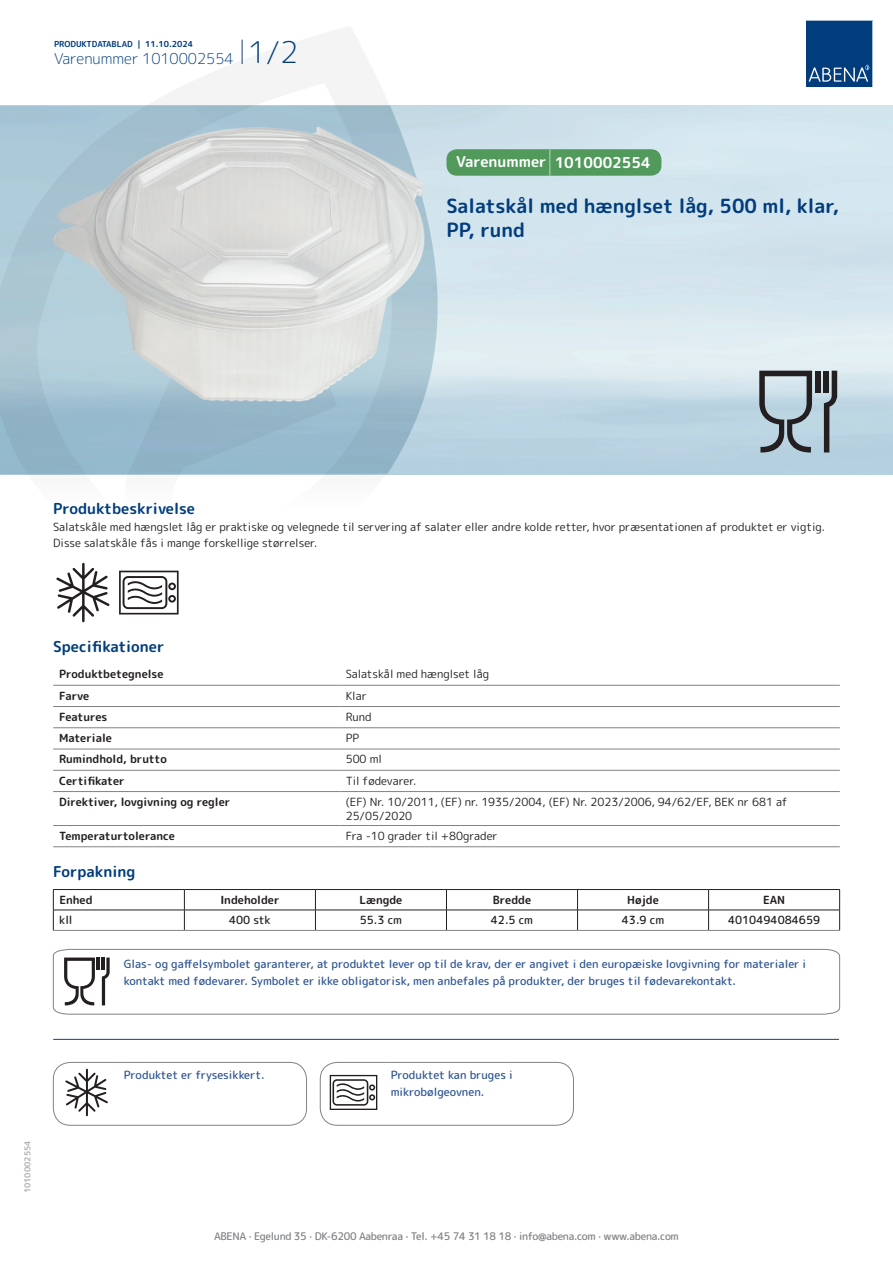
<style>
.page{position:relative;width:893px;height:1263px;background:#fff}
.page>*{position:absolute;margin:0;border:0;box-sizing:border-box;transform-origin:0 0}
.t1{font:700 19.5px/24px "Rounded Mplus 1 c";color:#013d7d}
.t2{font:700 15px "Rounded Mplus 1 c";color:#013d7d}
.t3{font:300 15px "Rounded Mplus 1 c";color:#013d7d}
.t4{font:700 15px "Rounded Mplus 1 c";color:#fff}
.t5{font:11.25px/16.5px "Rounded Mplus 1 c";color:#231f20}
.t6{font:500 11.25px/16.5px "Rounded Mplus 1 c";color:#305691}
.t7{font:700 11.25px "Rounded Mplus 1 c";color:#231f20}
.t8{font:500 11.25px "Rounded Mplus 1 c";color:#231f20}
.t9{font:500 10.5px "Rounded Mplus 1 c";letter-spacing:-.03em;color:#808285}
.t10{font:700 8.25px "Rounded Mplus 1 c";color:#013d7d}
.t11{font:700 8.25px "Rounded Mplus 1 c";color:#b2b3b7}
.s1{font-size:30px}
.s2{font-size:25.5px}
</style>
<div class="page">
<img style="left:439px;top:106px;width:454px;height:368px">
<svg style="left:0;top:26px;width:439px;height:545px"></svg>
<svg style="left:0;top:106px;width:438px;height:368px;background:#a0bfd0"></svg>
<svg style="left:242px;top:40px;width:1px;height:24px"></svg>
<svg style="left:806px;top:20px;width:67px;height:67px;background:#144b86"></svg>
<img style="left:54px;top:127px;width:370px;height:275px">
<svg style="left:56px;top:563px;width:54px;height:59px"></svg>
<svg style="left:119px;top:571px;width:60px;height:43px"></svg>
<hr style="left:53px;top:685px;width:287px;height:1px;background:#808285">
<hr style="left:340px;top:685px;width:500px;height:1px;background:#808285">
<hr style="left:53px;top:706px;width:287px;height:1px;background:#808285">
<hr style="left:340px;top:706px;width:500px;height:1px;background:#808285">
<hr style="left:53px;top:727px;width:287px;height:1px;background:#808285">
<hr style="left:340px;top:727px;width:500px;height:1px;background:#808285">
<hr style="left:53px;top:749px;width:287px;height:1px;background:#808285">
<hr style="left:340px;top:749px;width:500px;height:1px;background:#808285">
<hr style="left:53px;top:770px;width:287px;height:1px;background:#808285">
<hr style="left:340px;top:770px;width:500px;height:1px;background:#808285">
<hr style="left:53px;top:791px;width:287px;height:1px;background:#808285">
<hr style="left:340px;top:791px;width:500px;height:1px;background:#808285">
<hr style="left:53px;top:825px;width:287px;height:1px;background:#808285">
<hr style="left:340px;top:825px;width:500px;height:1px;background:#808285">
<hr style="left:53px;top:846px;width:287px;height:1px;background:#808285">
<hr style="left:340px;top:846px;width:500px;height:1px;background:#808285">
<hr style="left:53px;top:889px;width:131px;height:1px;background:#231f20">
<hr style="left:184px;top:889px;width:131px;height:1px;background:#231f20">
<hr style="left:315px;top:889px;width:131px;height:1px;background:#231f20">
<hr style="left:446px;top:889px;width:131px;height:1px;background:#231f20">
<hr style="left:577px;top:889px;width:132px;height:1px;background:#231f20">
<hr style="left:709px;top:889px;width:131px;height:1px;background:#231f20">
<hr style="left:53px;top:910px;width:131px;height:1px;background:#231f20">
<svg style="left:53px;top:890px;width:1px;height:40px"></svg>
<hr style="left:184px;top:910px;width:131px;height:1px;background:#231f20">
<svg style="left:184px;top:890px;width:1px;height:40px"></svg>
<hr style="left:315px;top:910px;width:131px;height:1px;background:#231f20">
<svg style="left:315px;top:890px;width:1px;height:40px"></svg>
<hr style="left:446px;top:910px;width:131px;height:1px;background:#231f20">
<svg style="left:446px;top:890px;width:1px;height:40px"></svg>
<hr style="left:577px;top:910px;width:132px;height:1px;background:#231f20">
<svg style="left:577px;top:890px;width:1px;height:40px"></svg>
<hr style="left:709px;top:910px;width:131px;height:1px;background:#231f20">
<svg style="left:708px;top:890px;width:1px;height:40px"></svg>
<svg style="left:839px;top:890px;width:1px;height:40px"></svg>
<hr style="left:53px;top:930px;width:131px;height:1px;background:#808285">
<hr style="left:184px;top:930px;width:131px;height:1px;background:#808285">
<hr style="left:315px;top:930px;width:131px;height:1px;background:#808285">
<hr style="left:446px;top:930px;width:131px;height:1px;background:#808285">
<hr style="left:577px;top:930px;width:132px;height:1px;background:#808285">
<hr style="left:709px;top:930px;width:131px;height:1px;background:#808285">
<svg style="left:53px;top:949px;width:787px;height:65px"></svg>
<hr style="left:54px;top:1039px;width:785px;height:1px;background:#153f74">
<svg style="left:65px;top:1069px;width:43px;height:47px"></svg>
<div style="left:53px;top:1062px;width:254px;height:63px;border:1px solid #808285;border-radius:17px"></div>
<svg style="left:330px;top:1075px;width:47px;height:35px"></svg>
<div style="left:320px;top:1062px;width:254px;height:63px;border:1px solid #808285;border-radius:17px"></div>
<svg style="left:824px;top:371px;width:13px;height:81px"></svg>
<div style="left:815px;top:371px;width:5px;height:22px;background:#231f20"></div>
<div style="left:823px;top:371px;width:6px;height:22px;background:#231f20"></div>
<svg style="left:759px;top:371px;width:53px;height:81px;background:#909ea7"></svg>
<div style="left:446px;top:149px;width:215px;height:27px;background:#52995c;border-radius:10px"></div>
<p class="t10" style="left:54px;top:38px;width:141px">PRODUKTDATABLAD | 11.10.2024</p>
<h2 class="t3" style="left:54px;top:48px;width:246px">Varenummer 1010002554 <span class="s1">1/2</span></h2>
<h2 class="t4" style="left:456px;top:152px;width:196px">Varenummer <span class="s2">|</span> 1010002554</h2>
<h1 class="t1" style="left:446px;top:194px;width:394px">Salatskål med hænglset låg, 500 ml, klar,<br>PP, rund</h1>
<h2 class="t2" style="left:53px;top:498px;width:143px">Produktbeskrivelse</h2>
<p class="t5" style="left:53px;top:518px;width:773px">Salatskåle med hængslet låg er praktiske og velegnede til servering af salater eller andre kolde retter, hvor præsentationen af produktet er vigtig.<br>Disse salatskåle fås i mange forskellige størrelser.</p>
<h2 class="t2" style="left:53px;top:635px;width:113px">Specifikationer</h2>
<p class="t7" style="left:59px;top:666px;width:106px">Produktbetegnelse</p>
<p class="t5" style="left:346px;top:666px;width:145px">Salatskål med hænglset låg</p>
<p class="t7" style="left:59px;top:688px;width:32px">Farve</p>
<p class="t5" style="left:346px;top:687px;width:23px">Klar</p>
<p class="t7" style="left:59px;top:709px;width:50px">Features</p>
<p class="t5" style="left:346px;top:708px;width:27px">Rund</p>
<p class="t7" style="left:59px;top:730px;width:54px">Materiale</p>
<p class="t5" style="left:346px;top:730px;width:15px">PP</p>
<p class="t7" style="left:59px;top:751px;width:109px">Rumindhold, brutto</p>
<p class="t5" style="left:346px;top:751px;width:38px">500 ml</p>
<p class="t7" style="left:59px;top:773px;width:67px">Certifikater</p>
<p class="t5" style="left:346px;top:772px;width:72px">Til fødevarer.</p>
<p class="t7" style="left:59px;top:794px;width:173px">Direktiver, lovgivning og regler</p>
<p class="t5" style="left:346px;top:795px;width:443px;line-height:13.5px">(EF) Nr. 10/2011, (EF) nr. 1935/2004, (EF) Nr. 2023/2006, 94/62/EF, BEK nr 681 af<br>25/05/2020</p>
<p class="t7" style="left:59px;top:828px;width:117px">Temperaturtolerance</p>
<p class="t5" style="left:346px;top:827px;width:153px">Fra -10 grader til +80grader</p>
<h2 class="t2" style="left:53px;top:861px;width:84px">Forpakning</h2>
<p class="t7" style="left:59px;top:892px;width:35px">Enhed</p>
<p class="t7" style="left:220px;top:892px;width:61px">Indeholder</p>
<p class="t7" style="left:359px;top:892px;width:44px">Længde</p>
<p class="t7" style="left:493px;top:892px;width:40px">Bredde</p>
<p class="t7" style="left:627px;top:892px;width:33px">Højde</p>
<p class="t7" style="left:763px;top:892px;width:24px">EAN</p>
<p class="t8" style="left:59px;top:912px;width:15px">kll</p>
<p class="t8" style="left:229px;top:912px;width:43px">400 stk</p>
<p class="t8" style="left:360px;top:912px;width:44px">55.3 cm</p>
<p class="t8" style="left:491px;top:912px;width:44px">42.5 cm</p>
<p class="t8" style="left:622px;top:912px;width:44px">43.9 cm</p>
<p class="t8" style="left:728px;top:912px;width:94px">4010494084659</p>
<p class="t6" style="left:124px;top:956px;width:684px">Glas- og gaffelsymbolet garanterer, at produktet lever op til de krav, der er angivet i den europæiske lovgivning for materialer i kontakt med fødevarer. Symbolet er ikke obligatorisk, men anbefales på produkter, der bruges til fødevarekontakt.</p>
<p class="t11" style="left:22px;top:1193px;width:54px;rotate:-90deg">1010002554</p>
<p class="t6" style="left:124px;top:1067px;width:142px">Produktet er frysesikkert.</p>
<p class="t6" style="left:391px;top:1067px;width:124px">Produktet kan bruges i mikrobølgeovnen.</p>
<p class="t9" style="left:214px;top:1229px;width:466px">ABENA · Egelund 35 · DK-6200 Aabenraa · Tel. +45 74 31 18 18 · info@abena.com · www.abena.com</p>
</div>
